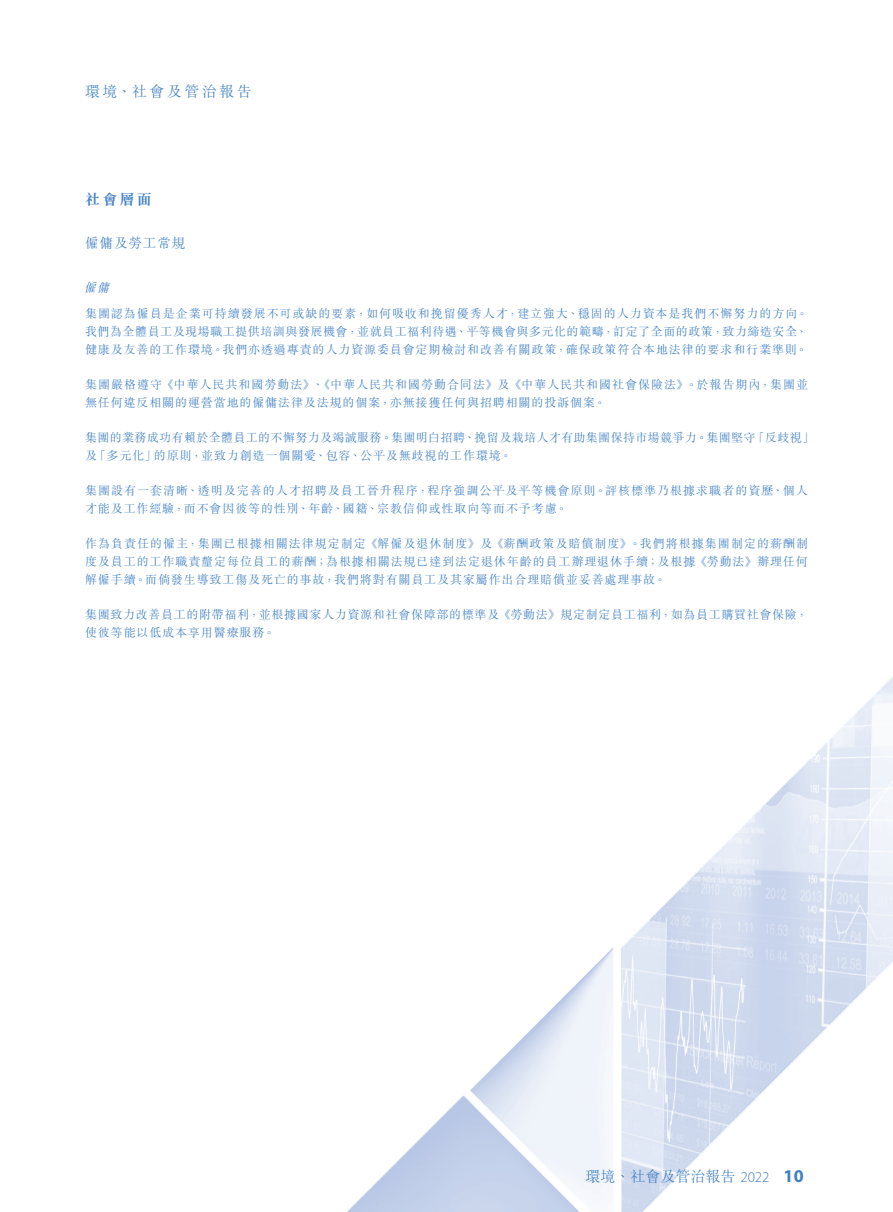
<style>
.page{position:relative;width:893px;height:1212px;background:#fff}
.page>*{position:absolute;margin:0;border:0;box-sizing:border-box;transform-origin:0 0}
.t1{font:700 18px "Myriad Pro";color:#4180c2}
.t2{font:300 15px "M Sung HK";color:#4180c2}
.t3{font:300 15px "M Sung HK";letter-spacing:.16em;color:#4180c2}
.t4{font:700 15px "M Sung HK";color:#4180c2}
.t5{font:300 13.5px "M Sung HK";letter-spacing:.075em;color:#4180c2}
.t6{font:300 12px/18px "M Sung HK";letter-spacing:.075em;color:#4180c2;text-align:justify}
.t7{font:300 12px/18px "M Sung HK";letter-spacing:.03em;color:#4180c2}
.t8{font:300 12px/18px "M Sung HK";letter-spacing:.055em;color:#4180c2}
.t9{font:italic 300 12px "M Sung HK";color:#4180c2}
.s1{font-family:"Myriad Pro"}
</style>
<div class="page">
<img style="left:347px;top:677px;width:546px;height:535px">
<p class="t3" style="left:85px;top:81px;width:168px">環境、社會及管治報告</p>
<p class="t4" style="left:85px;top:192px;width:68px">社會層面</p>
<p class="t5" style="left:85px;top:234px;width:102px">僱傭及勞工常規</p>
<p class="t9" style="left:84px;top:279px;width:31px">僱傭</p>
<p class="t6" style="left:85px;top:304px;width:725px">集團認為僱員是企業可持續發展不可或缺的要素，如何吸收和挽留優秀人才，建立強大、穩固的人力資本是我們不懈努力的方向。我們為全體員工及現場職工提供培訓與發展機會，並就員工福利待遇、平等機會與多元化的範疇，訂定了全面的政策，致力締造安全、健康及友善的工作環境。我們亦透過專責的人力資源委員會定期檢討和改善有關政策，確保政策符合本地法律的要求和行業準則。</p>
<p class="t6" style="left:85px;top:375px;width:724px">集團嚴格遵守《中華人民共和國勞動法》、《中華人民共和國勞動合同法》及《中華人民共和國社會保險法》。於報告期內，集團並無任何違反相關的運營當地的僱傭法律及法規的個案，亦無接獲任何與招聘相關的投訴個案。</p>
<p class="t6" style="left:753px;top:428px;width:63px">「反歧視「</p>
<p class="t7" style="left:154px;top:428px;width:603px;text-indent:-69px">集團的業務成功有賴於全體員工的不懈努力及竭誠服務。集團明白招聘、挽留及栽培人才有助集團保持市場競爭力。集團堅守的原則，並致力創造一個關愛、包容、公平及無歧視的工作環境。</p>
<p class="t6" style="left:94px;top:446px;width:64px">「多元化」</p>
<p class="t6" style="left:85px;top:446px;width:13px">及</p>
<p class="t6" style="left:85px;top:481px;width:724px">集團設有一套清晰、透明及完善的人才招聘及員工晉升程序，程序強調公平及平等機會原則。評核標準乃根據求職者的資歷、個人才能及工作經驗，而不會因彼等的性別、年齡、國籍、宗教信仰或性取向等而不予考慮。</p>
<p class="t6" style="left:85px;top:534px;width:724px">作為負責任的僱主，集團已根據相關法律規定制定《解僱及退休制度》及《薪酬政策及賠償制度》。我們將根據集團制定的薪酬制度及員工的工作職責釐定每位員工的薪酬；為根據相關法規已達到法定退休年齡的員工辦理退休手續；及根據《勞動法》辦理任何解僱手續。而倘發生導致工傷及死亡的事故，我們將對有關員工及其家屬作出合理賠償並妥善處理事故。</p>
<p class="t8" style="left:85px;top:605px;width:724px">集團致力改善員工的附帶福利，並根據國家人力資源和社會保障部的標準及《勞動法》規定制定員工福利，如為員工購買社會保險，使彼等能以低成本享用醫療服務。</p>
<p class="t2" style="left:585px;top:1166px;width:186px">環境、社會及管治報告 <span class="s1">2022</span></p>
<h1 class="t1" style="left:783px;top:1164px;width:22px">10</h1>
</div>
